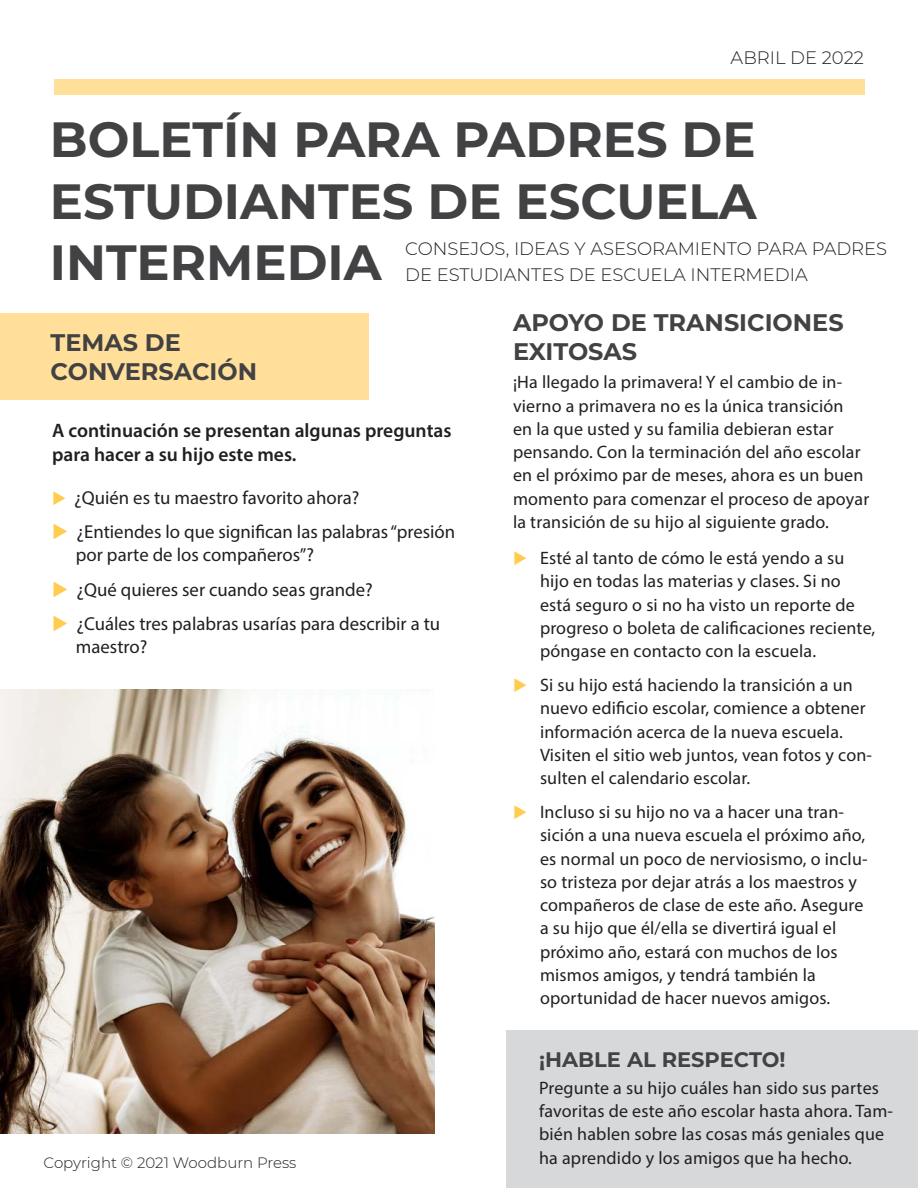
<style>
.page{position:relative;width:918px;height:1188px;background:#fff}
.page>*{position:absolute;margin:0;border:0;box-sizing:border-box;transform-origin:0 0}
.t1{font:700 49.5px/61.5px "Montserrat";color:#424244;text-align:justify}
.t2{font:700 24px/28.8px "Montserrat";color:#424244}
.t3{font:700 21px "Montserrat";color:#424244}
.t4{font:600 19.5px/23.2px "Myriad Pro";color:#221f1f}
.t5{font:18.75px/23.2px "Myriad Pro";color:#221f1f}
.t6{font:18px/23.2px "Myriad Pro";letter-spacing:.01em;color:#221f1f}
.t7{font:300 18px/25.5px "Montserrat";color:#221f1f}
.t8{font:300 15px "Montserrat";color:#221f1f}
.s1{color:#ffcc4e}
</style>
<div class="page">
<div style="left:0;top:313px;width:369px;height:87px;background:#ffdf99"></div>
<img style="left:0;top:690px;width:434px;height:444px">
<div style="left:507px;top:1030px;width:411px;height:158px;background:#d7d8da"></div>
<div style="left:54px;top:80px;width:810px;height:15px;background:#fee098"></div>
<p class="t7" style="left:731px;top:46px;width:135px">ABRIL DE 2022</p>
<h1 class="t1" style="left:50px;top:109px;width:708px">BOLETÍN PARA PADRES DE ESTUDIANTES DE ESCUELA INTERMEDIA</h1>
<p class="t7" style="left:405px;top:237px;width:484px">CONSEJOS, IDEAS Y ASESORAMIENTO PARA PADRES<br>DE ESTUDIANTES DE ESCUELA INTERMEDIA</p>
<h2 class="t2" style="left:51px;top:328px;width:208px">TEMAS DE<br>CONVERSACIÓN</h2>
<p class="t4" style="left:52px;top:421px;width:401px">A continuación se presentan algunas preguntas para hacer a su hijo este mes.</p>
<p class="t5" style="left:52px;top:488px;width:309px"><span class="s1">◆</span> ¿Quién es tu maestro favorito ahora?</p>
<p class="t5" style="left:76px;top:522px;width:381px;text-indent:-24px"><span class="s1">◆</span> ¿Entiendes lo que significan las palabras “presión por parte de los compañeros”?</p>
<p class="t5" style="left:52px;top:579px;width:322px"><span class="s1">◆</span> ¿Qué quieres ser cuando seas grande?</p>
<p class="t5" style="left:76px;top:613px;width:366px;text-indent:-24px"><span class="s1">◆</span> ¿Cuáles tres palabras usarías para describir a tu maestro?</p>
<h2 class="t2" style="left:513px;top:308px;width:332px">APOYO DE TRANSICIONES<br>EXITOSAS</h2>
<p class="t6" style="left:513px;top:372px;width:358px">¡Ha llegado la primavera! Y el cambio de in&shy;vierno a primavera no es la única transición<br>en la que usted y su familia debieran estar pensando. Con la terminación del año escolar en el próximo par de meses, ahora es un buen momento para comenzar el proceso de apoyar la transición de su hijo al siguiente grado.</p>
<p class="t6" style="left:540px;top:548px;width:337px;text-indent:-27px"><span class="s1">◆</span> Esté al tanto de cómo le está yendo a su hijo en todas las materias y clases. Si no está seguro o si no ha visto un reporte de progreso o boleta de calificaciones reciente, póngase en contacto con la escuela.</p>
<p class="t6" style="left:540px;top:675px;width:334px;text-indent:-27px"><span class="s1">◆</span> Si su hijo está haciendo la transición a un nuevo edificio escolar, comience a obtener información acerca de la nueva escuela.<br>Visiten el sitio web juntos, vean fotos y con&shy;sulten el calendario escolar.</p>
<p class="t6" style="left:540px;top:802px;width:329px;text-indent:-27px"><span class="s1">◆</span> Incluso si su hijo no va a hacer una tran&shy;sición a una nueva escuela el próximo año, es normal un poco de nerviosismo, o inclu&shy;so tristeza por dejar atrás a los maestros y compañeros de clase de este año. Asegure a su hijo que él/ella se divertirá igual el próximo año, estará con muchos de los mismos amigos, y tendrá también la oportunidad de hacer nuevos amigos.</p>
<p class="t3" style="left:539px;top:1048px;width:248px">¡HABLE AL RESPECTO!</p>
<p class="t6" style="left:539px;top:1078px;width:356px">Pregunte a su hijo cuáles han sido sus partes favoritas de este año escolar hasta ahora. Tam&shy;bién hablen sobre las cosas más geniales que ha aprendido y los amigos que ha hecho.</p>
<p class="t8" style="left:44px;top:1157px;width:254px">Copyright © 2021 Woodburn Press</p>
<p class="t8" style="left:692px;top:1157px;width:154px">woodburnpress.com</p>
</div>
